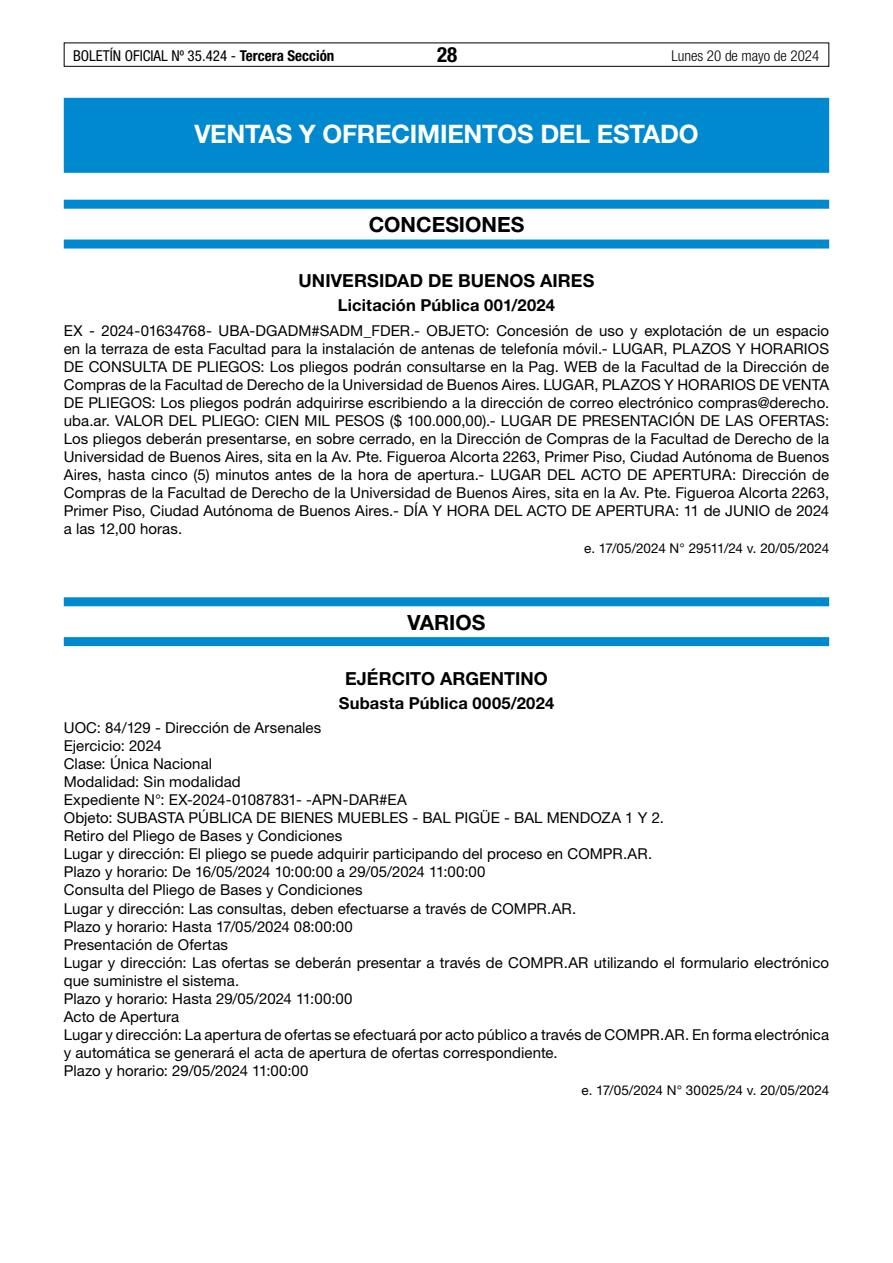
<style>
.page{position:relative;width:893px;height:1263px;background:#fff}
.page>*{position:absolute;margin:0;border:0;box-sizing:border-box;transform-origin:0 0}
.t1{font:700 25.5px "Helvetica Neue LT Std";letter-spacing:-.01em;color:#fff}
.t2{font:700 21px "Helvetica Neue LT Std";color:#000}
.t3{font:700 condensed 21px "Helvetica Neue LT Std";color:#000}
.t4{font:700 18px "Helvetica Neue LT Std";letter-spacing:.005em;color:#000}
.t5{font:700 16.5px "Helvetica Neue LT Std";letter-spacing:.01em;color:#000}
.t6{font:15px/18px "Helvetica Neue LT Std";letter-spacing:.005em;color:#000;text-align:justify}
.t7{font:condensed 15px "Helvetica Neue LT Std";color:#000}
.t8{font:300 condensed 15px "Helvetica Neue LT Std";color:#000}
.t9{font:13.5px "Helvetica Neue LT Std";letter-spacing:-.005em;color:#000}
.s1{font-weight:700}
</style>
<div class="page">
<div style="left:64px;top:43px;width:765px;height:24px;border:1px solid #000"></div>
<div style="left:64px;top:98px;width:765px;height:75px;background:#0089cf"></div>
<div style="left:64px;top:200px;width:765px;height:9px;background:#0089cf"></div>
<div style="left:64px;top:240px;width:765px;height:9px;background:#0089cf"></div>
<div style="left:64px;top:597px;width:765px;height:9px;background:#0089cf"></div>
<div style="left:64px;top:637px;width:765px;height:9px;background:#0089cf"></div>
<p class="t7" style="left:73px;top:47px;width:263px">BOLETÍN OFICIAL Nº 35.424 - <span class="s1">Tercera Sección</span></p>
<h2 class="t3" style="left:437px;top:42px;width:22px">28</h2>
<p class="t8" style="left:671px;top:47px;width:149px">Lunes 20 de mayo de 2024</p>
<h1 class="t1" style="left:194px;top:118px;width:506px">VENTAS Y OFRECIMIENTOS DEL ESTADO</h1>
<h2 class="t2" style="left:369px;top:212px;width:157px">CONCESIONES</h2>
<p class="t4" style="left:299px;top:270px;width:297px">UNIVERSIDAD DE BUENOS AIRES</p>
<p class="t5" style="left:338px;top:295px;width:219px">Licitación Pública 001/2024</p>
<p class="t6" style="left:64px;top:321px;width:767px">EX - 2024-01634768- UBA-DGADM#SADM_FDER.- OBJETO: Concesión de uso y explotación de un espacio en la terraza de esta Facultad para la instalación de antenas de telefonía móvil.- LUGAR, PLAZOS Y HORARIOS DE CONSULTA DE PLIEGOS: Los pliegos podrán consultarse en la Pag. WEB de la Facultad de la Dirección de Compras de la Facultad de Derecho de la Universidad de Buenos Aires. LUGAR, PLAZOS Y HORARIOS DE VENTA DE PLIEGOS: Los pliegos podrán adquirirse escribiendo a la dirección de correo electrónico compras@derecho. uba.ar. VALOR DEL PLIEGO: CIEN MIL PESOS ($ 100.000,00).- LUGAR DE PRESENTACIÓN DE LAS OFERTAS:<br>Los pliegos deberán presentarse, en sobre cerrado, en la Dirección de Compras de la Facultad de Derecho de la Universidad de Buenos Aires, sita en la Av. Pte. Figueroa Alcorta 2263, Primer Piso, Ciudad Autónoma de Buenos Aires, hasta cinco (5) minutos antes de la hora de apertura.- LUGAR DEL ACTO DE APERTURA: Dirección de Compras de la Facultad de Derecho de la Universidad de Buenos Aires, sita en la Av. Pte. Figueroa Alcorta 2263, Primer Piso, Ciudad Autónoma de Buenos Aires.- DÍA Y HORA DEL ACTO DE APERTURA: 11 de JUNIO de 2024 a las 12,00 horas.</p>
<p class="t9" style="left:584px;top:540px;width:246px">e. 17/05/2024 N° 29511/24 v. 20/05/2024</p>
<h2 class="t2" style="left:407px;top:609px;width:79px">VARIOS</h2>
<p class="t4" style="left:345px;top:667px;width:204px">EJÉRCITO ARGENTINO</p>
<p class="t5" style="left:339px;top:693px;width:217px">Subasta Pública 0005/2024</p>
<p class="t6" style="left:64px;top:719px;width:767px;text-align:left">UOC: 84/129 - Dirección de Arsenales<br>Ejercicio: 2024<br>Clase: Única Nacional<br>Modalidad: Sin modalidad<br>Expediente N°: EX-2024-01087831- -APN-DAR#EA<br>Objeto: SUBASTA PÚBLICA DE BIENES MUEBLES - BAL PIGÜE - BAL MENDOZA 1 Y 2.<br>Retiro del Pliego de Bases y Condiciones<br>Lugar y dirección: El pliego se puede adquirir participando del proceso en COMPR.AR.<br>Plazo y horario: De 16/05/2024 10:00:00 a 29/05/2024 11:00:00<br>Consulta del Pliego de Bases y Condiciones<br>Lugar y dirección: Las consultas, deben efectuarse a través de COMPR.AR.<br>Plazo y horario: Hasta 17/05/2024 08:00:00<br>Presentación de Ofertas<br>Lugar y dirección: Las ofertas se deberán presentar a través de COMPR.AR utilizando el formulario electrónico que suministre el sistema.<br>Plazo y horario: Hasta 29/05/2024 11:00:00<br>Acto de Apertura<br>Lugar y dirección: La apertura de ofertas se efectuará por acto público a través de COMPR.AR. En forma electrónica y automática se generará el acta de apertura de ofertas correspondiente.<br>Plazo y horario: 29/05/2024 11:00:00</p>
<p class="t9" style="left:581px;top:1082px;width:249px">e. 17/05/2024 N° 30025/24 v. 20/05/2024</p>
</div>
